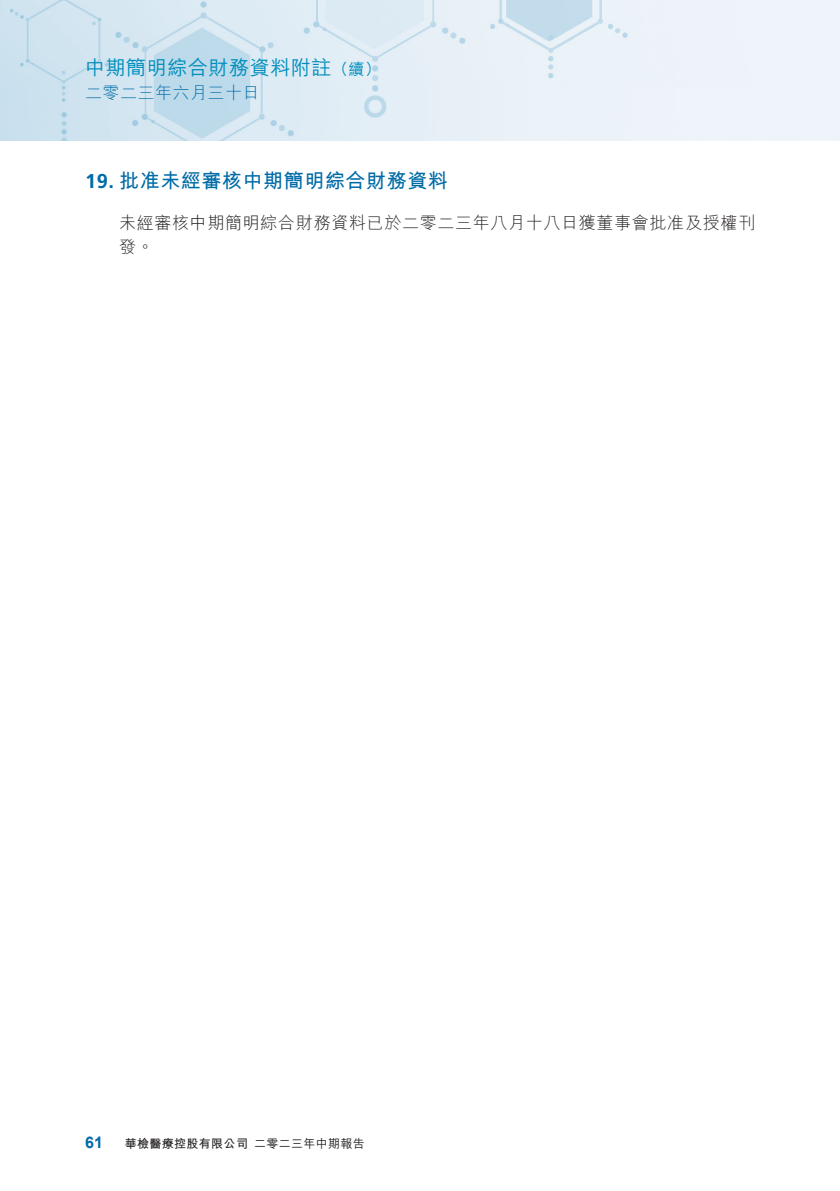
<style>
.page{position:relative;width:840px;height:1191px;background:#fff}
.page>*{position:absolute;margin:0;border:0;box-sizing:border-box;transform-origin:0 0}
.t1{font:700 20px "M Hei HK";letter-spacing:.03em;color:#006ba7}
.t2{font:500 20px "M Hei HK";letter-spacing:.03em;color:#008ebd}
.t3{font:300 17px/24px "M Hei HK";letter-spacing:.04em;color:#231f20}
.t4{font:300 17px "M Hei HK";letter-spacing:.03em;color:#006ba7}
.t5{font:500 16px "M Hei HK";color:#008ebd}
.t6{font:700 16px "Arial";color:#006ba7}
.t7{font:700 12px "M Hei HK";letter-spacing:.03em;color:#231f20}
.t8{font:500 12px "M Hei HK";letter-spacing:.03em;color:#231f20}
.s1{font-family:"Frutiger LT Std"}
</style>
<div class="page">
<img style="left:0;top:0;width:839px;height:141px">
<p class="t2" style="left:85px;top:53px;width:248px">中期簡明綜合財務資料附註</p>
<p class="t4" style="left:85px;top:84px;width:176px">二零二三年六月三十日</p>
<p class="t5" style="left:332px;top:57px;width:50px">（續(</p>
<p class="t1" style="left:85px;top:166px;width:364px"><span class="s1">19.</span> 批准未經審核中期簡明綜合財務資料</p>
<p class="t3" style="left:119px;top:210px;width:637px">未經審核中期簡明綜合財務資料已於二零二三年八月十八日獲董事會批准及授權刊發。</p>
<p class="t6" style="left:85px;top:1131px;width:19px">61</p>
<p class="t7" style="left:125px;top:1134px;width:125px">華檢醫療控股有限公司</p>
<p class="t8" style="left:254px;top:1134px;width:112px">二零二三年中期報告</p>
</div>
